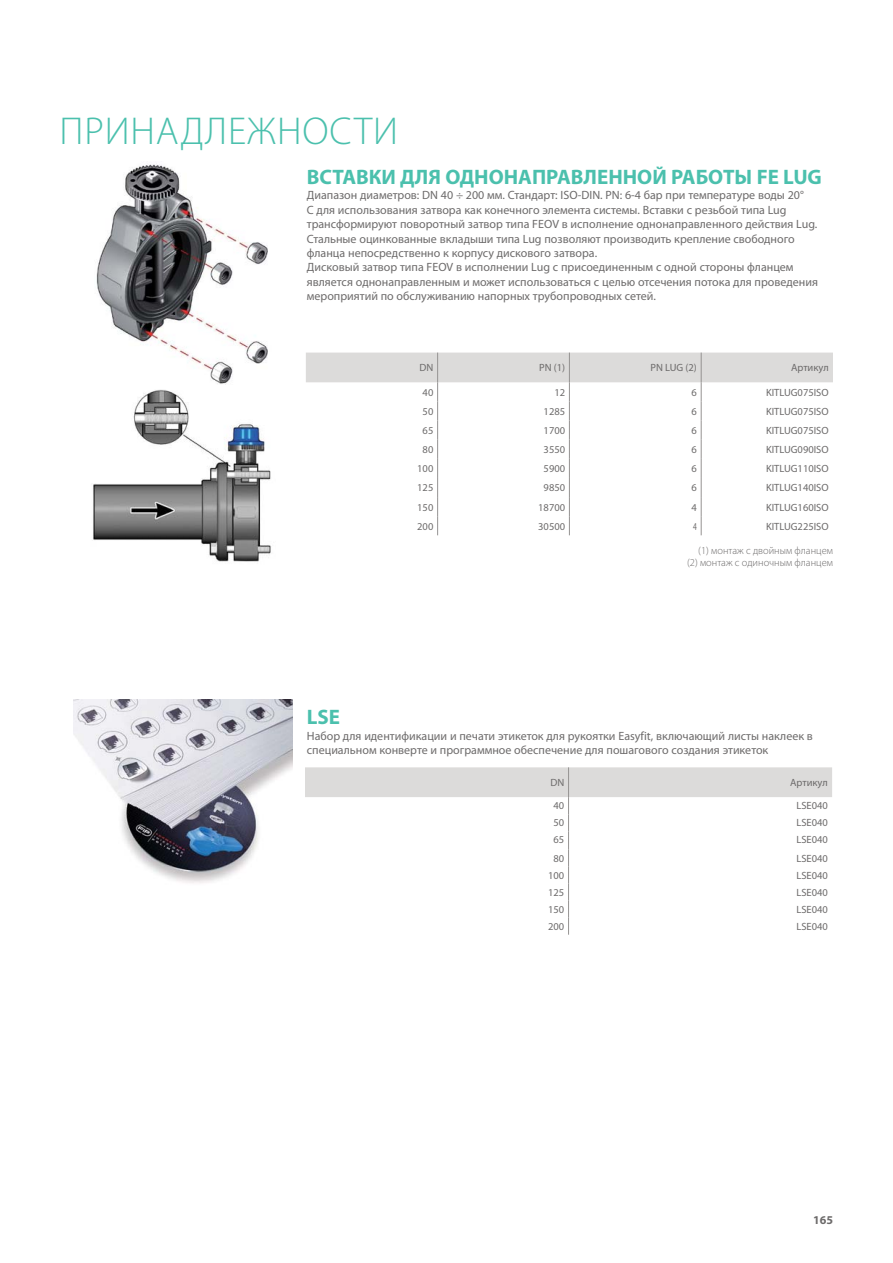
<style>
.page{position:relative;width:893px;height:1263px;background:#fff}
.page>*{position:absolute;margin:0;border:0;box-sizing:border-box;transform-origin:0 0}
.t1{font:300 39px "Myriad Pro";letter-spacing:.02em;color:#4bc0ad}
.t2{font:700 21px "Myriad Pro";color:#4bc0ad}
.t3{font:12px/14.4px "Myriad Pro";color:#6d6b6b}
.t4{font:700 12px "Myriad Pro";color:#6d6b6b}
.t5{font:10.5px "Myriad Pro";color:#6d6b6b}
.t6{font:300 10.5px/12.6px "Myriad Pro";color:#6d6b6b;text-align:right}
.t7{font:10.5px "Myriad Pro";color:#6d6b6b;scale:.7 1}
</style>
<div class="page">
<img style="left:73px;top:700px;width:219px;height:183px">
<img style="left:93px;top:389px;width:178px;height:173px">
<img style="left:96px;top:163px;width:172px;height:221px">
<svg style="left:305px;top:767px;width:527px;height:168px"></svg>
<svg style="left:306px;top:353px;width:527px;height:182px"></svg>
<h1 class="t1" style="left:60px;top:108px;width:340px">ПРИНАДЛЕЖНОСТИ</h1>
<h2 class="t2" style="left:307px;top:164px;width:517px">ВСТАВКИ ДЛЯ ОДНОНАПРАВЛЕННОЙ РАБОТЫ FE LUG</h2>
<p class="t3" style="left:307px;top:189px;width:513px">Диапазон диаметров: DN 40 ÷ 200 мм. Стандарт: ISO-DIN. PN: 6-4 бар при температуре воды 20°<br>C для использования затвора как конечного элемента системы. Вставки с резьбой типа Lug трансформируют поворотный затвор типа FEOV в исполнение однонаправленного действия Lug.<br>Стальные оцинкованные вкладыши типа Lug позволяют производить крепление свободного фланца непосредственно к корпусу дискового затвора.<br>Дисковый затвор типа FEOV в исполнении Lug с присоединенным с одной стороны фланцем является однонаправленным и может использоваться с целью отсечения потока для проведения мероприятий по обслуживанию напорных трубопроводных сетей.</p>
<p class="t5" style="left:419px;top:364px;width:15px">DN</p>
<p class="t5" style="left:539px;top:364px;width:28px">PN (1)</p>
<p class="t5" style="left:650px;top:364px;width:48px">PN LUG (2)</p>
<p class="t5" style="left:791px;top:364px;width:39px">Артикул</p>
<p class="t5" style="left:423px;top:388px;width:12px">40</p>
<p class="t5" style="left:554px;top:388px;width:12px">12</p>
<p class="t5" style="left:691px;top:388px;width:7px">6</p>
<p class="t5" style="left:766px;top:388px;width:64px">KITLUG075ISO</p>
<p class="t5" style="left:423px;top:407px;width:12px">50</p>
<p class="t5" style="left:544px;top:407px;width:23px">1285</p>
<p class="t5" style="left:691px;top:407px;width:7px">6</p>
<p class="t5" style="left:766px;top:407px;width:64px">KITLUG075ISO</p>
<p class="t5" style="left:423px;top:427px;width:12px">65</p>
<p class="t5" style="left:544px;top:427px;width:23px">1700</p>
<p class="t5" style="left:691px;top:427px;width:7px">6</p>
<p class="t5" style="left:766px;top:427px;width:64px">KITLUG075ISO</p>
<p class="t5" style="left:423px;top:446px;width:12px">80</p>
<p class="t5" style="left:544px;top:446px;width:23px">3550</p>
<p class="t5" style="left:691px;top:446px;width:7px">6</p>
<p class="t5" style="left:766px;top:446px;width:64px">KITLUG090ISO</p>
<p class="t5" style="left:417px;top:465px;width:18px">100</p>
<p class="t5" style="left:544px;top:465px;width:23px">5900</p>
<p class="t5" style="left:691px;top:465px;width:7px">6</p>
<p class="t5" style="left:766px;top:465px;width:64px">KITLUG110ISO</p>
<p class="t5" style="left:417px;top:484px;width:18px">125</p>
<p class="t5" style="left:544px;top:484px;width:23px">9850</p>
<p class="t5" style="left:691px;top:484px;width:7px">6</p>
<p class="t5" style="left:766px;top:484px;width:64px">KITLUG140ISO</p>
<p class="t5" style="left:417px;top:503px;width:18px">150</p>
<p class="t5" style="left:538px;top:503px;width:28px">18700</p>
<p class="t5" style="left:691px;top:503px;width:7px">4</p>
<p class="t5" style="left:766px;top:503px;width:64px">KITLUG160ISO</p>
<p class="t5" style="left:417px;top:522px;width:18px">200</p>
<p class="t5" style="left:538px;top:522px;width:28px">30500</p>
<p class="t7" style="left:693px;top:522px;width:7px">4</p>
<p class="t5" style="left:766px;top:522px;width:64px">KITLUG225ISO</p>
<h2 class="t2" style="left:307px;top:705px;width:35px">LSE</h2>
<p class="t6" style="left:687px;top:544px;width:147px">(1) монтаж с двойным фланцем (2) монтаж с одиночным фланцем</p>
<p class="t3" style="left:307px;top:729px;width:507px">Набор для идентификации и печати этикеток для рукоятки Easyfit, включающий листы наклеек в специальном конверте и программное обеспечение для пошагового создания этикеток</p>
<p class="t5" style="left:550px;top:779px;width:15px">DN</p>
<p class="t5" style="left:790px;top:779px;width:39px">Артикул</p>
<p class="t5" style="left:553px;top:802px;width:12px">40</p>
<p class="t5" style="left:796px;top:802px;width:33px">LSE040</p>
<p class="t5" style="left:553px;top:819px;width:12px">50</p>
<p class="t5" style="left:796px;top:819px;width:33px">LSE040</p>
<p class="t5" style="left:553px;top:836px;width:12px">65</p>
<p class="t5" style="left:796px;top:836px;width:33px">LSE040</p>
<p class="t5" style="left:553px;top:854px;width:12px">80</p>
<p class="t5" style="left:796px;top:854px;width:33px">LSE040</p>
<p class="t5" style="left:548px;top:871px;width:18px">100</p>
<p class="t5" style="left:796px;top:871px;width:33px">LSE040</p>
<p class="t5" style="left:548px;top:888px;width:18px">125</p>
<p class="t5" style="left:796px;top:888px;width:33px">LSE040</p>
<p class="t5" style="left:548px;top:905px;width:18px">150</p>
<p class="t5" style="left:796px;top:905px;width:33px">LSE040</p>
<p class="t5" style="left:548px;top:922px;width:18px">200</p>
<p class="t5" style="left:796px;top:922px;width:33px">LSE040</p>
<p class="t4" style="left:813px;top:1213px;width:21px">165</p>
</div>
